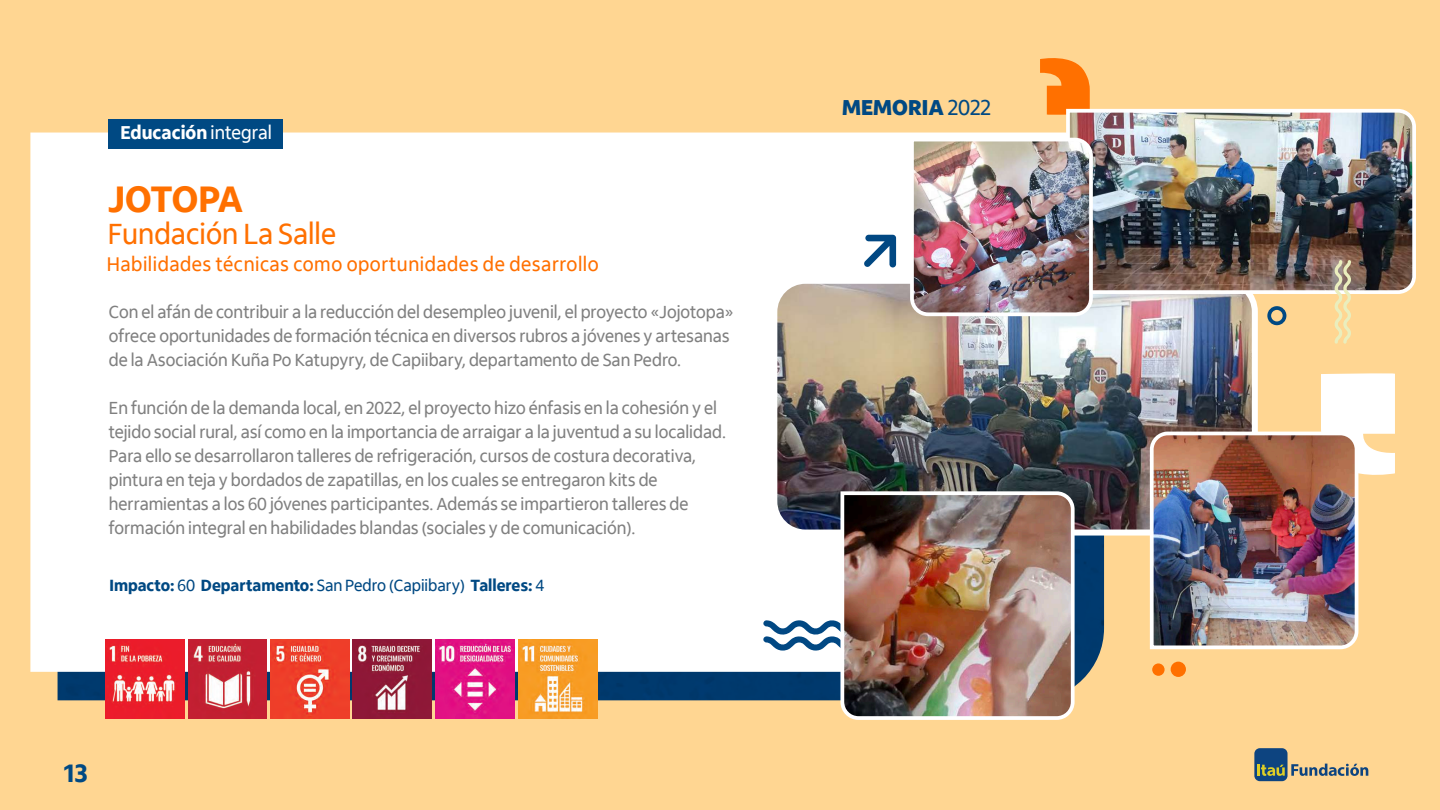
<style>
.page{position:relative;width:1440px;height:810px;background:#ffd692}
.page>*{position:absolute;margin:0;border:0;box-sizing:border-box;transform-origin:0 0}
.t1{font:800 37.88px "Itau Display";letter-spacing:-.025em;color:#ff7000}
.t2{font:30px "Itau Display";color:#ff7000}
.t3{font:800 25.95px "Itau Display";color:#004983}
.t4{font:800 22.27px "Itau Display";color:#004983}
.t5{font:20.33px "Itau Display";letter-spacing:.025em;color:#ff7000}
.t6{font:800 19.2px "Itau Display";color:#fff}
.t7{font:18px/24px "Itau Display";color:#808080}
.t8{font:800 16.73px "Itau Display";color:#004983}
.s1{font-weight:400}
</style>
<div class="page">
<img style="left:58px;top:539px;width:1046px;height:161px">
<div style="left:30px;top:133px;width:1034px;height:539px;background:#fff"></div>
<div style="left:109px;top:119px;width:174px;height:30px;background:#004983"></div>
<img style="left:106px;top:639px;width:79px;height:79px">
<img style="left:188px;top:639px;width:79px;height:79px">
<img style="left:271px;top:639px;width:78px;height:79px">
<img style="left:353px;top:639px;width:79px;height:79px">
<img style="left:435px;top:639px;width:79px;height:79px">
<img style="left:518px;top:639px;width:79px;height:79px">
<svg style="left:1267px;top:306px;width:19px;height:19px"></svg>
<div style="left:1171px;top:662px;width:15px;height:15px;background:#ff7000;border-radius:50%"></div>
<div style="left:1152px;top:663px;width:13px;height:13px;background:#ff7000;border-radius:50%"></div>
<svg style="left:864px;top:235px;width:32px;height:32px"></svg>
<svg style="left:763px;top:619px;width:76px;height:32px"></svg>
<svg style="left:1321px;top:373px;width:74px;height:102px"></svg>
<svg style="left:1040px;top:58px;width:50px;height:57px"></svg>
<img style="left:768px;top:275px;width:490px;height:264px">
<img style="left:1064px;top:107px;width:352px;height:189px">
<img style="left:839px;top:489px;width:237px;height:231px">
<img style="left:908px;top:136px;width:187px;height:182px">
<img style="left:1148px;top:430px;width:212px;height:220px">
<svg style="left:1334px;top:260px;width:18px;height:84px"></svg>
<div style="left:1254px;top:748px;width:34px;height:33px;background:#0d4480;border-radius:6px"></div>
<svg style="left:1257px;top:765px;width:28px;height:11px"></svg>
<svg style="left:1291px;top:764px;width:77px;height:12px"></svg>
<p class="t6" style="left:120px;top:122px;width:153px">Educación <span class="s1">integral</span></p>
<h1 class="t1" style="left:108px;top:177px;width:137px">JOTOPA</h1>
<h2 class="t2" style="left:108px;top:217px;width:230px">Fundación La Salle</h2>
<p class="t5" style="left:107px;top:252px;width:493px">Habilidades técnicas como oportunidades de desarrollo</p>
<p class="t7" style="left:109px;top:300px;width:626px">Con el afán de contribuir a la reducción del desempleo juvenil, el proyecto «Jojotopa» ofrece oportunidades de formación técnica en diversos rubros a jóvenes y artesanas de la Asociación Kuña Po Katupyry, de Capiibary, departamento de San Pedro.</p>
<p class="t7" style="left:109px;top:396px;width:619px">En función de la demanda local, en 2022, el proyecto hizo énfasis en la cohesión y el tejido social rural, así como en la importancia de arraigar a la juventud a su localidad.<br>Para ello se desarrollaron talleres de refrigeración, cursos de costura decorativa, pintura en teja y bordados de zapatillas, en los cuales se entregaron kits de herramientas a los 60 jóvenes participantes. Además se impartieron talleres de formación integral en habilidades blandas (sociales y de comunicación).</p>
<p class="t8" style="left:109px;top:576px;width:436px">Impacto: <span class="s1">60</span> Departamento: <span class="s1">San Pedro (Capiibary)</span> Talleres: <span class="s1">4</span></p>
<h3 class="t3" style="left:64px;top:758px;width:25px">13</h3>
<p class="t4" style="left:842px;top:95px;width:151px">MEMORIA <span class="s1">2022</span></p>
</div>
